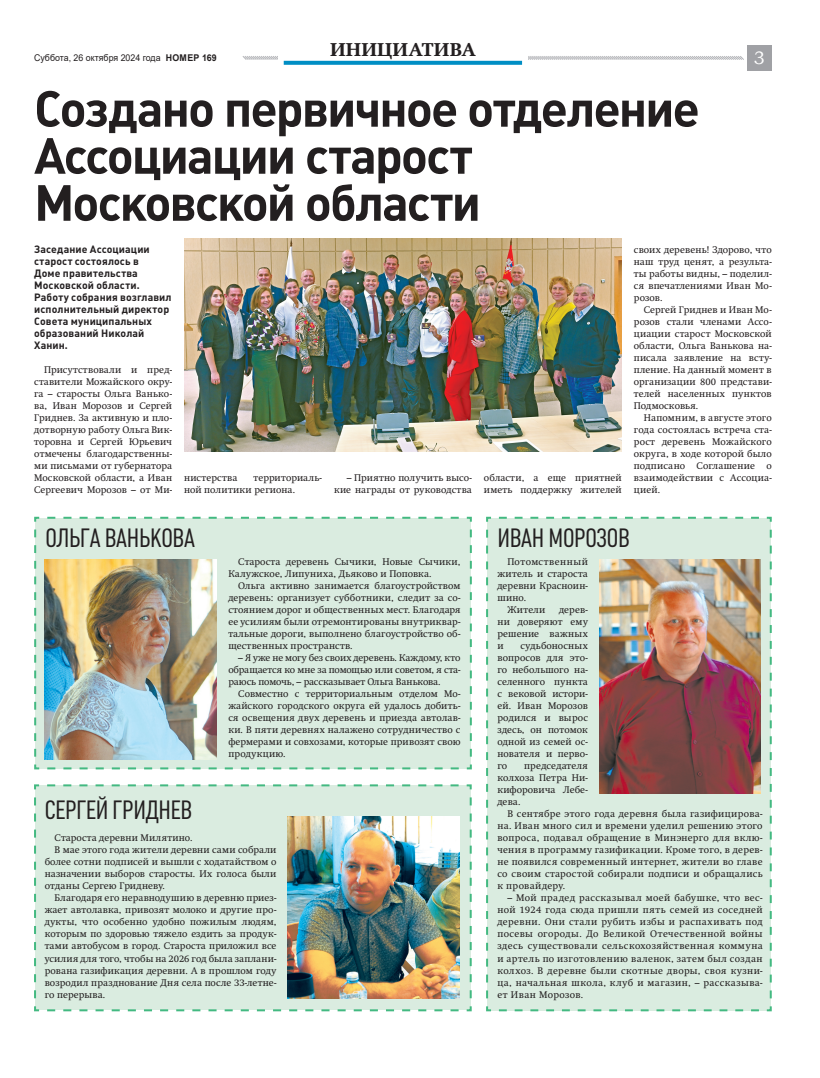
<style>
.page{position:relative;width:820px;height:1078px;background:#fff}
.page>*{position:absolute;margin:0;border:0;box-sizing:border-box;transform-origin:0 0}
.Заголовок_основной_50{font:50px/47px "Plumb Bold C";letter-spacing:-.04em;color:#231f20}
.Зоголовок_тонкий_в_колонку{font:26px "Plumb Condensed";letter-spacing:-.01em;color:#231f20}
.t1{font:18px "Swift Extra Bold C";letter-spacing:.015em;color:#231f20}
.t2{font:18px "Bookman Old Style";color:#fff}
.Лид_основной{font:10.5px/12px "Plumb Bold C";letter-spacing:.01em;color:#231f20}
.Текст{font:9.6px/12px "Swift C";letter-spacing:.015em;color:#231f20;text-align:justify}
.t3{font:9.3px "Arial";color:#231f20;scale:.95 1}
.s1{font-weight:700}
</style>
<div class="page">
<div style="left:746px;top:45px;width:25px;height:25px;background:#a0a1a5"></div>
<svg style="left:242px;top:56px;width:502px;height:4px"></svg>
<svg style="left:486px;top:516px;width:286px;height:496px;background:#d5eadd"></svg>
<div style="left:34px;top:784px;width:438px;height:228px;background:#daece0"></div>
<div style="left:34px;top:516px;width:438px;height:254px;background:#daece0"></div>
<div style="left:278px;top:43px;width:249px;height:25px;background:#fff"></div>
<svg style="left:283px;top:61px;width:239px;height:4px"></svg>
<img style="left:184px;top:238px;width:437px;height:213px">
<img style="left:288px;top:816px;width:171px;height:182px">
<img style="left:599px;top:559px;width:161px;height:234px">
<img style="left:45px;top:559px;width:172px;height:200px">
<p class="t1" style="left:330px;top:39px;width:147px">ИНИЦИАТИВА</p>
<p class="t3" style="left:34px;top:51px;width:194px">Суббота, 26 октября 2024 года <span class="s1">НОМЕР 169</span></p>
<h3 class="t2" style="left:753px;top:46px;width:13px">3</h3>
<p class="Заголовок_основной_50" style="left:34px;top:85px;width:667px">Создано первичное отделение<br>Ассоциации старост<br>Московской области</p>
<p class="Лид_основной" style="left:34px;top:243px;width:139px">Заседание Ассоциации старост состоялось в<br>Доме правительства<br>Московской области.<br>Работу собрания возглавил исполнительный директор<br>Совета муниципальных образований Николай<br>Ханин.</p>
<p class="Текст" style="left:34px;top:363px;width:139px;text-indent:10px">Присутствовали и пред&shy;ставители Можайского окру&shy;га – старосты Ольга Ванько&shy;ва, Иван Морозов и Сергей Гриднев. За активную и пло&shy;дотворную работу Ольга Вик&shy;торовна и Сергей Юрьевич отмечены благодарственны&shy;ми письмами от губернатора Московской области, а Иван Сергеевич Морозов – от Ми-</p>
<p class="Текст" style="left:184px;top:471px;width:139px;text-indent:69px">территориаль&shy;ной политики региона.</p>
<p class="Текст" style="left:334px;top:471px;width:139px;text-align:right">– Приятно получить высо&shy;кие награды от руководства</p>
<p class="Текст" style="left:483px;top:471px;width:139px">области, а еще приятней иметь поддержку жителей</p>
<p class="Текст" style="left:184px;top:471px;width:55px">нистерства</p>
<p class="Текст" style="left:633px;top:243px;width:139px">своих деревень! Здорово, что наш труд ценят, а результа&shy;ты работы видны, – поделил&shy;ся впечатлениями Иван Мо&shy;розов.</p>
<p class="Текст" style="left:633px;top:303px;width:139px;text-indent:10px">Сергей Гриднев и Иван Мо&shy;розов стали членами Ассо&shy;циации старост Московской области, Ольга Ванькова на&shy;писала заявление на всту&shy;пление. На данный момент в организации 800 представи&shy;телей населенных пунктов Подмосковья.</p>
<p class="Текст" style="left:633px;top:411px;width:139px;text-indent:10px">Напомним, в августе этого года состоялась встреча ста&shy;рост деревень Можайского округа, в ходе которой было подписано Соглашение о взаимодействии с Ассоциа&shy;цией.</p>
<p class="Зоголовок_тонкий_в_колонку" style="left:45px;top:524px;width:151px">ОЛЬГА ВАНЬКОВА</p>
<p class="Текст" style="left:228px;top:555px;width:233px;text-indent:10px">Староста деревень Сычики, Новые Сычики,<br>Калужское, Липуниха, Дьяково и Поповка.</p>
<p class="Текст" style="left:228px;top:579px;width:234px;text-indent:10px">Ольга активно занимается благоустройством деревень: организует субботники, следит за со&shy;стоянием дорог и общественных мест. Благодаря ее усилиям были отремонтированы внутриквар&shy;тальные дороги, выполнено благоустройство об&shy;щественных пространств.</p>
<p class="Текст" style="left:228px;top:651px;width:234px;text-indent:10px">– Я уже не могу без своих деревень. Каждому, кто обращается ко мне за помощью или советом, я ста&shy;раюсь помочь, – рассказывает Ольга Ванькова.</p>
<p class="Текст" style="left:228px;top:687px;width:234px;text-indent:10px">Совместно с территориальным отделом Мо&shy;жайского городского округа ей удалось добить&shy;ся освещения двух деревень и приезда автолав&shy;ки. В пяти деревнях налажено сотрудничество с фермерами и совхозами, которые привозят свою продукцию.</p>
<p class="Зоголовок_тонкий_в_колонку" style="left:45px;top:796px;width:149px">СЕРГЕЙ ГРИДНЕВ</p>
<p class="Текст" style="left:55px;top:831px;width:139px">Староста деревни Милятино.</p>
<p class="Текст" style="left:45px;top:843px;width:233px;text-indent:10px">В мае этого года жители деревни сами собрали более сотни подписей и вышли с ходатайством о назначении выборов старосты. Их голоса были отданы Сергею Гридневу.</p>
<p class="Текст" style="left:45px;top:891px;width:233px;text-indent:10px">Благодаря его неравнодушию в деревню приез&shy;жает автолавка, привозят молоко и другие про&shy;дукты, что особенно удобно пожилым людям, которым по здоровью тяжело ездить за продук&shy;тами автобусом в город. Староста приложил все усилия для того, чтобы на 2026 год была заплани&shy;рована газификация деревни. А в прошлом году возродил празднование Дня села после 33-летне&shy;го перерыва.</p>
<p class="Зоголовок_тонкий_в_колонку" style="left:497px;top:524px;width:134px">ИВАН МОРОЗОВ</p>
<p class="Текст" style="left:497px;top:555px;width:92px;text-indent:10px">Потомственный житель и староста деревни Красноин&shy;шино.</p>
<p class="Текст" style="left:507px;top:603px;width:40px">Жители</p>
<p class="Текст" style="left:497px;top:603px;width:92px;text-indent:62px">дерев&shy;ни доверяют ему решение важных и</p>
<p class="Текст" style="left:497px;top:639px;width:92px;text-indent:23px">судьбоносных вопросов для это&shy;го небольшого на&shy;селенного пункта с вековой истори&shy;ей. Иван Морозов родился и вырос здесь, он потомок одной из семей ос&shy;нователя и перво&shy;го</p>
<p class="Текст" style="left:497px;top:759px;width:92px;text-indent:27px">председателя колхоза Петра Ни&shy;кифоровича Лебе&shy;дева.</p>
<p class="Текст" style="left:497px;top:807px;width:266px;text-indent:10px">В сентябре этого года деревня была газифицирова&shy;на. Иван много сил и времени уделил решению этого вопроса, подавал обращение в Минэнерго для вклю&shy;чения в программу газификации. Кроме того, в дерев&shy;не появился современный интернет, жители во главе со своим старостой собирали подписи и обращались к провайдеру.</p>
<p class="Текст" style="left:497px;top:891px;width:266px;text-indent:10px">– Мой прадед рассказывал моей бабушке, что вес&shy;ной 1924 года сюда пришли пять семей из соседней деревни. Они стали рубить избы и распахивать под посевы огороды. До Великой Отечественной войны здесь существовали сельскохозяйственная коммуна и артель по изготовлению валенок, затем был создан колхоз. В деревне были скотные дворы, своя кузни&shy;ца, начальная школа, клуб и магазин, – рассказыва&shy;ет Иван Морозов.</p>
</div>
